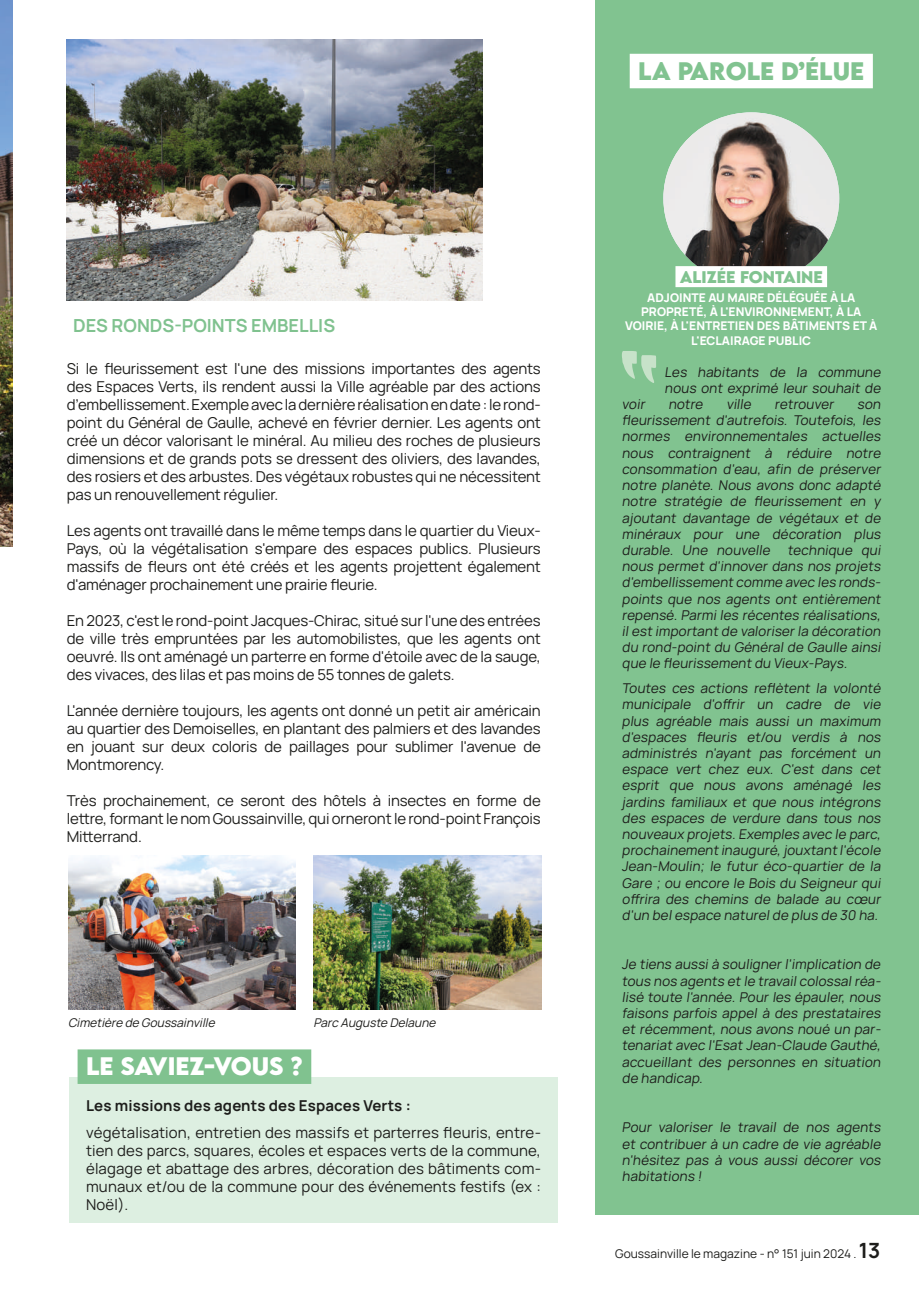
<style>
.page{position:relative;width:919px;height:1289px;background:#fff}
.page>*{position:absolute;margin:0;border:0;box-sizing:border-box;transform-origin:0 0}
.t1{font:700 22.5px "LEMONMILK";color:#81c390}
.t2{font:700 22.5px "LEMONMILK";color:#fff}
.t3{font:700 18px "Manrope";color:#80c28f}
.t4{font:15px/18px "Manrope";letter-spacing:-.01em;color:#1d1d1b;text-align:justify}
.t5{font:700 15px "Manrope";letter-spacing:.01em;color:#1d1d1b}
.t6{font:700 15px "LEMONMILK";color:#81c390}
.t7{font:13.5px/16.2px "Manrope";letter-spacing:.01em;color:#1d1d1b;text-align:justify}
.t8{font:800 12px/14.4px "Manrope";color:#fff;text-align:center}
.t9{font:italic 12px "Manrope";color:#1d1d1b}
.t10{font:12px "Manrope";color:#1d1d1b}
.s1{font-weight:700;font-size:21px}
</style>
<div class="page">
<img style="left:0;top:0;width:13px;height:546px">
<div style="left:595px;top:0;width:323px;height:1214px;background:#81c390"></div>
<img style="left:663px;top:112px;width:176px;height:172px">
<div style="left:675px;top:266px;width:152px;height:21px;background:#fff"></div>
<div style="left:629px;top:54px;width:243px;height:34px;background:#fff"></div>
<svg style="left:622px;top:351px;width:34px;height:32px"></svg>
<div style="left:69px;top:1077px;width:488px;height:145px;background:#ddefe1"></div>
<div style="left:78px;top:1049px;width:233px;height:34px;background:#80c28f"></div>
<img style="left:68px;top:855px;width:228px;height:154px">
<img style="left:313px;top:855px;width:228px;height:154px">
<img style="left:67px;top:40px;width:415px;height:260px">
<h2 class="t3" style="left:73px;top:313px;width:263px">DES RONDS-POINTS EMBELLIS</h2>
<p class="t4" style="left:67px;top:359px;width:475px">Si le fleurissement est l'une des missions importantes des agents des Espaces Verts, ils rendent aussi la Ville agréable par des actions d’embellissement. Exemple avec la dernière réalisation en date : le rond&shy;point du Général de Gaulle, achevé en février dernier. Les agents ont créé un décor valorisant le minéral. Au milieu des roches de plusieurs dimensions et de grands pots se dressent des oliviers, des lavandes, des rosiers et des arbustes. Des végétaux robustes qui ne nécessitent pas un renouvellement régulier.</p>
<p class="t4" style="left:67px;top:521px;width:475px">Les agents ont travaillé dans le même temps dans le quartier du Vieux-Pays, où la végétalisation s'empare des espaces publics. Plusieurs massifs de fleurs ont été créés et les agents projettent également d'aménager prochainement une prairie fleurie.</p>
<p class="t4" style="left:67px;top:611px;width:475px">En 2023, c'est le rond-point Jacques-Chirac, situé sur l'une des entrées de ville très empruntées par les automobilistes, que les agents ont oeuvré. Ils ont aménagé un parterre en forme d'étoile avec de la sauge, des vivaces, des lilas et pas moins de 55 tonnes de galets.</p>
<p class="t4" style="left:67px;top:701px;width:475px">L'année dernière toujours, les agents ont donné un petit air américain au quartier des Demoiselles, en plantant des palmiers et des lavandes en jouant sur deux coloris de paillages pour sublimer l'avenue de Montmorency.</p>
<p class="t4" style="left:67px;top:791px;width:475px">Très prochainement, ce seront des hôtels à insectes en forme de lettre, formant le nom Goussainville, qui orneront le rond-point François Mitterrand.</p>
<p class="t9" style="left:68px;top:1014px;width:151px">Cimetière de Goussainville</p>
<p class="t9" style="left:313px;top:1014px;width:127px">Parc Auguste Delaune</p>
<h1 class="t2" style="left:86px;top:1051px;width:218px">LE SAVIEZ-VOUS ?</h1>
<p class="t5" style="left:86px;top:1095px;width:326px">Les missions des agents des Espaces Verts :</p>
<p class="t4" style="left:86px;top:1122px;width:456px">végétalisation, entretien des massifs et parterres fleuris, entre&shy;tien des parcs, squares, écoles et espaces verts de la commune, élagage et abattage des arbres, décoration des bâtiments com&shy;munaux et/ou de la commune pour des événements festifs (ex :<br>Noël).</p>
<h1 class="t1" style="left:638px;top:56px;width:227px">LA PAROLE D’ÉLUE</h1>
<p class="t6" style="left:679px;top:267px;width:133px">ALIZÉE FONTAINE</p>
<p class="t8" style="left:625px;top:289px;width:254px">ADJOINTE AU MAIRE DÉLÉGUÉE À LA<br>PROPRETÉ, À L'ENVIRONNEMENT, À LA<br>VOIRIE, À L'ENTRETIEN DES BÂTIMENTS ET À<br>L'ECLAIRAGE PUBLIC</p>
<p class="t7" style="left:664px;top:363px;width:220px">Les habitants de la commune nous ont exprimé leur souhait de</p>
<p class="t7" style="left:621px;top:395px;width:27px">voir</p>
<p class="t7" style="left:668px;top:395px;width:39px">notre</p>
<p class="t7" style="left:726px;top:395px;width:29px">ville</p>
<p class="t7" style="left:774px;top:395px;width:63px">retrouver</p>
<p class="t7" style="left:621px;top:395px;width:263px;text-indent:235px">son fleurissement d'autrefois. Toutefois, les normes environnementales actuelles nous contraignent à réduire notre consommation d'eau, afin de préserver notre planète. Nous avons donc adapté notre stratégie de fleurissement en y ajoutant davantage de végétaux et de minéraux pour une décoration plus durable. Une nouvelle technique qui nous permet d'innover dans nos projets d'embellissement comme avec les ronds&shy;points que nos agents ont entièrement repensé. Parmi les récentes réalisations, ilest important de valoriser la décoration du rond-point du Général de Gaulle ainsi que le fleurissement du Vieux-Pays.</p>
<p class="t7" style="left:621px;top:679px;width:263px">Toutes ces actions reflètent la volonté municipale d'offrir un cadre de vie plus agréable mais aussi un maximum d'espaces fleuris et/ou verdis à nos administrés n'ayant pas forcément un espace vert chez eux. C'est dans cet esprit que nous avons aménagé les jardins familiaux et que nous intégrons des espaces de verdure dans tous nos nouveaux projets.Exemples avec le parc, prochainement inauguré,jouxtant l'école Jean-Moulin; le futur éco-quartier de la Gare ; ou encore le Bois du Seigneur qui offrira des chemins de balade au cœur d'un belespace naturelde plus de 30 ha.</p>
<p class="t7" style="left:621px;top:955px;width:263px">Je tiens aussi à souligner l'implication de tous nos agents et le travailcolossalréa&shy;lisé toute l'année. Pour les épauler, nous faisons parfois appel à des prestataires et récemment, nous avons noué un par&shy;tenariat avec l'Esat Jean-Claude Gauthé, accueillant des personnes en situation de handicap.</p>
<p class="t7" style="left:621px;top:1118px;width:263px">Pour valoriser le travail de nos agents et contribuer à un cadre de vie agréable n'hésitez pas à vous aussi décorer vos habitations !</p>
<p class="t10" style="left:615px;top:1245px;width:266px">Goussainville le magazine - n° 151 juin 2024 . <span class="s1">13</span></p>
</div>
